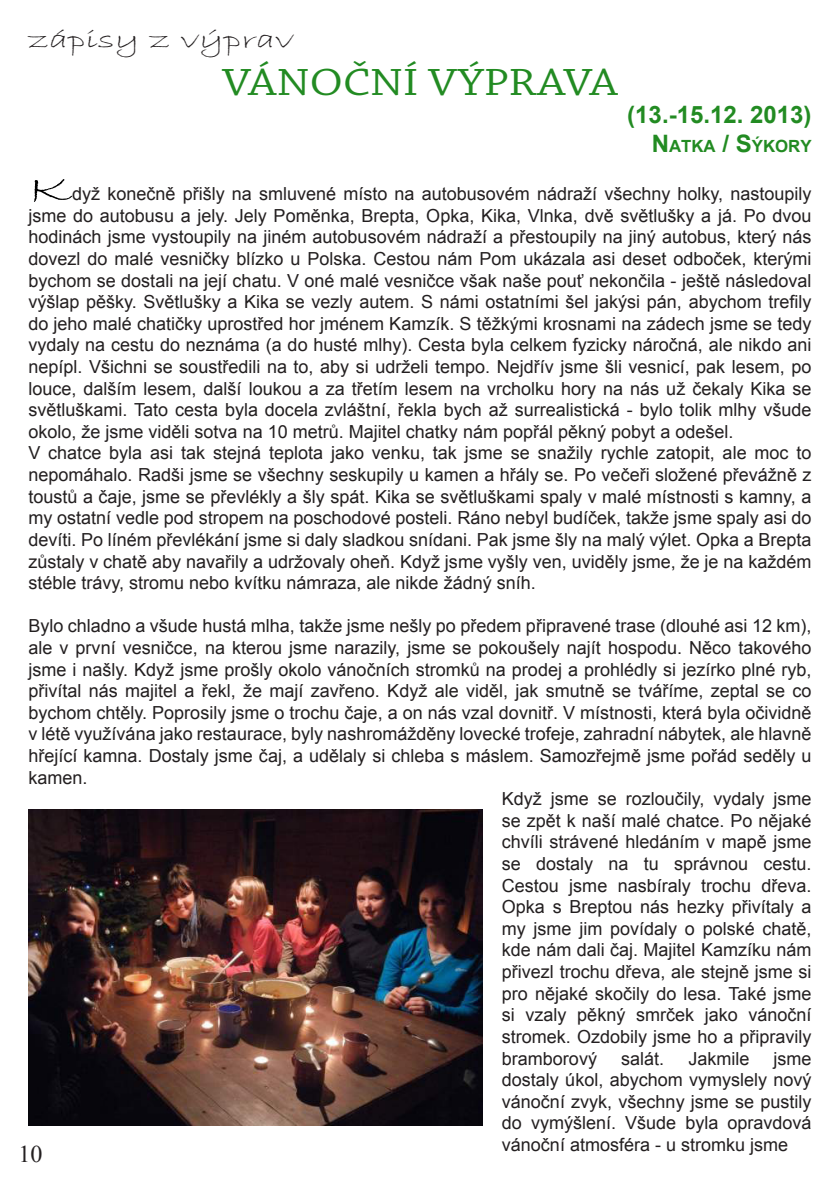
<style>
.page{position:relative;width:840px;height:1191px;background:#fff}
.page>*{position:absolute;margin:0;border:0;box-sizing:border-box;transform-origin:0 0}
.t1{font:40px "Chaparral Pro";color:#228b22;scale:1.15 1}
.t2{font:40px "Bradley Hand ITC";color:#000;scale:1.5 1}
.t3{font:26px "Bradley Hand ITC";color:#231f20;scale:1.5 1}
.t4{font:700 24px "Arial";color:#228b22}
.t5{font:24px "Times New Roman";color:#231f20}
.t6{font:18px/21.6px "Arial";color:#231f20}
.t7{font:700 16.8px "Arial";color:#228b22}
.s1{font-size:24px}
</style>
<div class="page">
<img style="left:28px;top:809px;width:454px;height:316px">
<h2 class="t3" style="left:28px;top:23px;width:178px">zápisy z výprav</h2>
<h1 class="t1" style="left:222px;top:60px;width:345px">VÁNOČNÍ VÝPRAVA</h1>
<h3 class="t4" style="left:627px;top:99px;width:186px">(13.-15.12. 2013)</h3>
<p class="t7" style="left:651px;top:135px;width:161px"><span class="s1">N</span> ATKA <span class="s1">/ S</span>ÝKORY</p>
<h1 class="t2" style="left:28px;top:163px;width:31px">K</h1>
<p class="t6" style="left:28px;top:183px;width:784px;text-indent:44px">dyž konečně přišly na smluvené místo na autobusovém nádraží všechny holky, nastoupily jsme do autobusu a jely. Jely Poměnka, Brepta, Opka, Kika, Vlnka, dvě světlušky a já. Po dvou hodinách jsme vystoupily na jiném autobusovém nádraží a přestoupily na jiný autobus, který nás dovezl do malé vesničky blízko u Polska. Cestou nám Pom ukázala asi deset odboček, kterými bychom se dostali na její chatu. V oné malé vesničce však naše pouť nekončila - ještě následoval výšlap pěšky. Světlušky a Kika se vezly autem. S námi ostatními šel jakýsi pán, abychom trefily do jeho malé chatičky uprostřed hor jménem Kamzík. S těžkými krosnami na zádech jsme se tedy vydaly na cestu do neznáma (a do husté mlhy). Cesta byla celkem fyzicky náročná, ale nikdo ani nepípl. Všichni se soustředili na to, aby si udrželi tempo. Nejdřív jsme šli vesnicí, pak lesem, po louce, dalším lesem, další loukou a za třetím lesem na vrcholku hory na nás už čekaly Kika se světluškami. Tato cesta byla docela zvláštní, řekla bych až surrealistická - bylo tolik mlhy všude okolo, že jsme viděli sotva na 10 metrů. Majitel chatky nám popřál pěkný pobyt a odešel.<br>V chatce byla asi tak stejná teplota jako venku, tak jsme se snažily rychle zatopit, ale moc to nepomáhalo. Radši jsme se všechny seskupily u kamen a hřály se. Po večeři složené převážně z toustů a čaje, jsme se převlékly a šly spát. Kika se světluškami spaly v malé místnosti s kamny, a my ostatní vedle pod stropem na poschodové posteli. Ráno nebyl budíček, takže jsme spaly asi do devíti. Po líném převlékání jsme si daly sladkou snídani. Pak jsme šly na malý výlet. Opka a Brepta zůstaly v chatě aby navařily a udržovaly oheň. Když jsme vyšly ven, uviděly jsme, že je na každém stéble trávy, stromu nebo kvítku námraza, ale nikde žádný sníh.</p>
<p class="t6" style="left:28px;top:615px;width:784px">Bylo chladno a všude hustá mlha, takže jsme nešly po předem připravené trase (dlouhé asi 12 km),</p>
<p class="t6" style="left:28px;top:637px;width:784px">ale v první vesničce, na kterou jsme narazily, jsme se pokoušely najít hospodu. Něco takového</p>
<p class="t6" style="left:28px;top:658px;width:784px">jsme i našly. Když jsme prošly okolo vánočních stromků na prodej a prohlédly si jezírko plné ryb,</p>
<p class="t6" style="left:28px;top:680px;width:784px">přivítal nás majitel a řekl, že mají zavřeno. Když ale viděl, jak smutně se tváříme, zeptal se co</p>
<p class="t6" style="left:28px;top:702px;width:784px">bychom chtěly. Poprosily jsme o trochu čaje, a on nás vzal dovnitř. V místnosti, která byla očividně</p>
<p class="t6" style="left:28px;top:723px;width:784px">v létě využívána jako restaurace, byly nashromážděny lovecké trofeje, zahradní nábytek, ale hlavně</p>
<p class="t6" style="left:28px;top:745px;width:784px">hřející kamna. Dostaly jsme čaj, a udělaly si chleba s máslem. Samozřejmě jsme pořád seděly u</p>
<p class="t6" style="left:28px;top:766px;width:61px">kamen.</p>
<p class="t6" style="left:501px;top:788px;width:311px">Když jsme se rozloučily, vydaly jsme</p>
<p class="t6" style="left:501px;top:810px;width:311px">se zpět k naší malé chatce. Po nějaké</p>
<p class="t6" style="left:501px;top:831px;width:311px">chvíli strávené hledáním v mapě jsme</p>
<p class="t6" style="left:501px;top:853px;width:311px">se dostaly na tu správnou cestu.</p>
<p class="t6" style="left:501px;top:874px;width:311px">Cestou jsme nasbíraly trochu dřeva.</p>
<p class="t6" style="left:501px;top:896px;width:311px">Opka s Breptou nás hezky přivítaly a</p>
<p class="t6" style="left:501px;top:918px;width:311px">my jsme jim povídaly o polské chatě,</p>
<p class="t6" style="left:501px;top:939px;width:311px">kde nám dali čaj. Majitel Kamzíku nám</p>
<p class="t6" style="left:501px;top:961px;width:311px">přivezl trochu dřeva, ale stejně jsme si</p>
<p class="t6" style="left:501px;top:982px;width:311px">pro nějaké skočily do lesa. Také jsme</p>
<p class="t6" style="left:501px;top:1004px;width:311px">si vzaly pěkný smrček jako vánoční</p>
<p class="t6" style="left:501px;top:1026px;width:311px">stromek. Ozdobily jsme ho a připravily</p>
<p class="t6" style="left:501px;top:1047px;width:97px">bramborový</p>
<p class="t6" style="left:620px;top:1047px;width:45px">salát.</p>
<p class="t6" style="left:688px;top:1047px;width:63px">Jakmile</p>
<p class="t6" style="left:501px;top:1047px;width:311px;text-align:justify;text-indent:271px">jsme dostaly úkol, abychom vymyslely nový vánoční zvyk, všechny jsme se pustily do vymýšlení. Všude byla opravdová vánoční atmosféra - u stromku jsme</p>
<h3 class="t5" style="left:19px;top:1137px;width:25px">10</h3>
</div>
